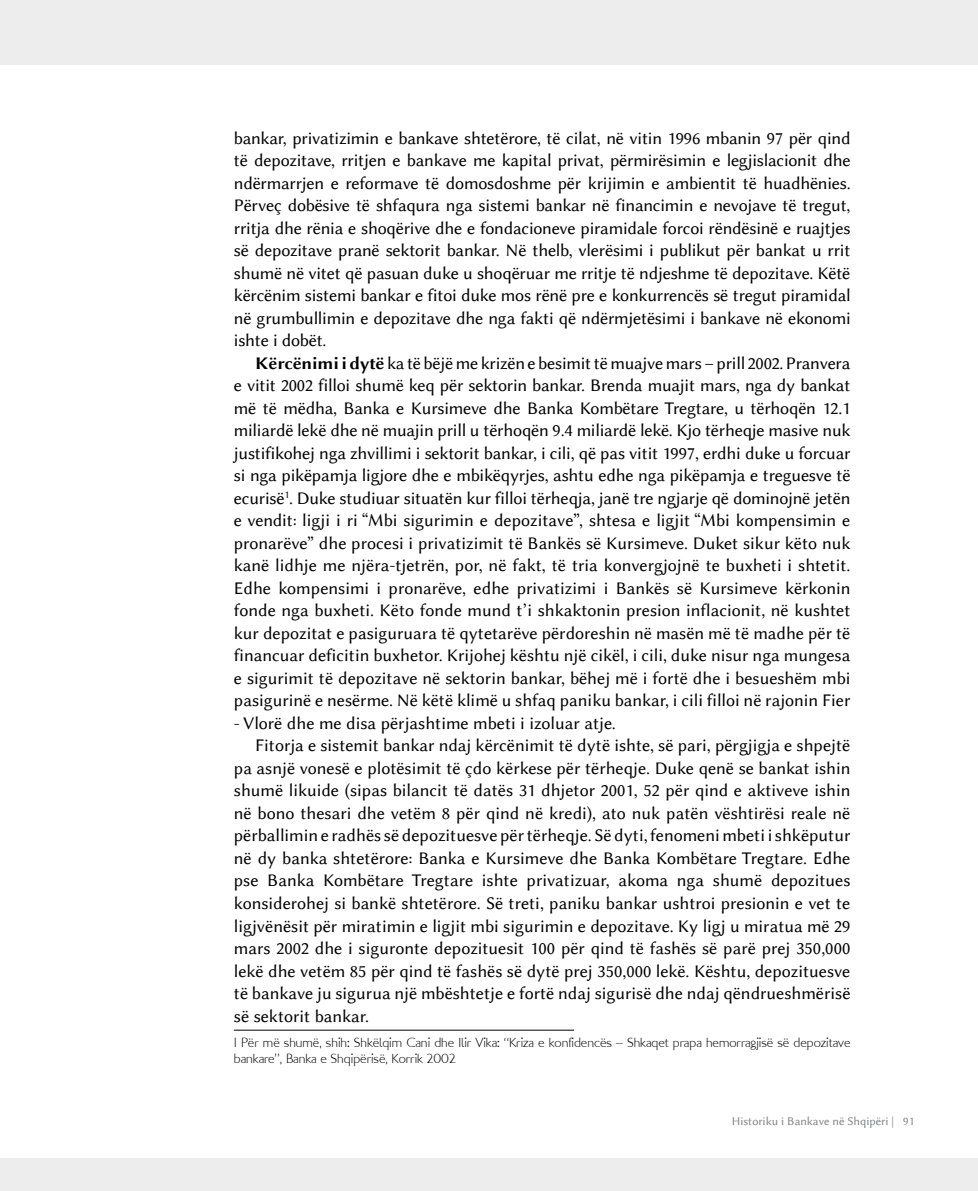
<style>
.page{position:relative;width:978px;height:1191px;background:#fff}
.page>*{position:absolute;margin:0;border:0;box-sizing:border-box;transform-origin:0 0}
.t1{font:18px/22.5px "Lin Biolinum";color:#000;text-align:justify}
.t2{font:13.5px/16.2px "London MM";color:#000}
.t3{font:12px "Lin Biolinum";color:#808285}
.s1{font-family:"Lin Biolinum B"}
</style>
<div class="page">
<div style="left:0;top:0;width:978px;height:65px;background:#ededee"></div>
<div style="left:0;top:1158px;width:978px;height:33px;background:#ededee"></div>
<hr style="left:234px;top:1029px;width:340px;height:1px;background:#000">
<p class="t1" style="left:234px;top:127px;width:618px">bankar, privatizimin e bankave shtetërore, të cilat, në vitin 1996 mbanin 97 për qind të depozitave, rritjen e bankave me kapital privat, përmirësimin e legjislacionit dhe ndërmarrjen e reformave të domosdoshme për krijimin e ambientit të huadhënies.<br>Përveç dobësive të shfaqura nga sistemi bankar në financimin e nevojave të tregut, rritja dhe rënia e shoqërive dhe e fondacioneve piramidale forcoi rëndësinë e ruajtjes së depozitave pranë sektorit bankar. Në thelb, vlerësimi i publikut për bankat u rrit shumë në vitet që pasuan duke u shoqëruar me rritje të ndjeshme të depozitave. Këtë kërcënim sistemi bankar e fitoi duke mos rënë pre e konkurrencës së tregut piramidal në grumbullimin e depozitave dhe nga fakti që ndërmjetësimi i bankave në ekonomi ishte i dobët.</p>
<p class="t1" style="left:234px;top:352px;width:618px;text-indent:21px"><span class="s1">Kërcënimi i dytë</span> ka të bëjë me krizën e besimit të muajve mars – prill 2002.Pranvera e vitit 2002 filloi shumë keq për sektorin bankar. Brenda muajit mars, nga dy bankat më të mëdha, Banka e Kursimeve dhe Banka Kombëtare Tregtare, u tërhoqën 12.1 miliardë lekë dhe në muajin prill u tërhoqën 9.4 miliardë lekë. Kjo tërheqje masive nuk justifikohej nga zhvillimi i sektorit bankar, i cili, që pas vitit 1997, erdhi duke u forcuar si nga pikëpamja ligjore dhe e mbikëqyrjes, ashtu edhe nga pikëpamja e treguesve të ecurisë<sup>1</sup>. Duke studiuar situatën kur filloi tërheqja, janë tre ngjarje që dominojnë jetën e vendit: ligji i ri “Mbi sigurimin e depozitave”, shtesa e ligjit “Mbi kompensimin e pronarëve” dhe procesi i privatizimit të Bankës së Kursimeve. Duket sikur këto nuk kanë lidhje me njëra-tjetrën, por, në fakt, të tria konvergjojnë te buxheti i shtetit.<br>Edhe kompensimi i pronarëve, edhe privatizimi i Bankës së Kursimeve kërkonin fonde nga buxheti. Këto fonde mund t’i shkaktonin presion inflacionit, në kushtet kur depozitat e pasiguruara të qytetarëve përdoreshin në masën më të madhe për të financuar deficitin buxhetor. Krijohej kështu një cikël, i cili, duke nisur nga mungesa e sigurimit të depozitave në sektorin bankar, bëhej më i fortë dhe i besueshëm mbi pasigurinë e nesërme. Në këtë klimë u shfaq paniku bankar, i cili filloi në rajonin Fier</p>
<p class="t1" style="left:234px;top:712px;width:384px">- Vlorë dhe me disa përjashtime mbeti i izoluar atje.</p>
<p class="t1" style="left:255px;top:734px;width:597px">Fitorja e sistemit bankar ndaj kërcënimit të dytë ishte, së pari, përgjigja e shpejtë</p>
<p class="t1" style="left:234px;top:757px;width:618px">pa asnjë vonesë e plotësimit të çdo kërkese për tërheqje. Duke qenë se bankat ishin</p>
<p class="t1" style="left:234px;top:779px;width:618px">shumë likuide (sipas bilancit të datës 31 dhjetor 2001, 52 për qind e aktiveve ishin</p>
<p class="t1" style="left:234px;top:802px;width:618px">në bono thesari dhe vetëm 8 për qind në kredi), ato nuk patën vështirësi reale në</p>
<p class="t1" style="left:234px;top:824px;width:618px">përballimin e radhës së depozituesve për tërheqje. Së dyti, fenomeni mbeti i shkëputur</p>
<p class="t1" style="left:234px;top:847px;width:618px">në dy banka shtetërore: Banka e Kursimeve dhe Banka Kombëtare Tregtare. Edhe</p>
<p class="t1" style="left:234px;top:869px;width:618px">pse Banka Kombëtare Tregtare ishte privatizuar, akoma nga shumë depozitues</p>
<p class="t1" style="left:234px;top:892px;width:618px">konsiderohej si bankë shtetërore. Së treti, paniku bankar ushtroi presionin e vet te</p>
<p class="t1" style="left:234px;top:914px;width:618px">ligjvënësit për miratimin e ligjit mbi sigurimin e depozitave. Ky ligj u miratua më 29</p>
<p class="t1" style="left:234px;top:937px;width:618px">mars 2002 dhe i siguronte depozituesit 100 për qind të fashës së parë prej 350,000</p>
<p class="t1" style="left:234px;top:959px;width:618px">lekë dhe vetëm 85 për qind të fashës së dytë prej 350,000 lekë. Kështu, depozituesve</p>
<p class="t1" style="left:234px;top:982px;width:618px">të bankave ju sigurua një mbështetje e fortë ndaj sigurisë dhe ndaj qëndrueshmërisë</p>
<p class="t1" style="left:234px;top:1004px;width:137px">së sektorit bankar.</p>
<p class="t2" style="left:234px;top:1034px;width:618px">1 Për më shumë, shih: Shkëlqim Cani dhe Ilir Vika: “Kriza e konfidencës – Shkaqet prapa hemorragjisë së depozitave bankare”, Banka e Shqipërisë, Korrik 2002</p>
<p class="t3" style="left:732px;top:1113px;width:184px">Historiku i Bankave në Shqipëri | 91</p>
</div>
